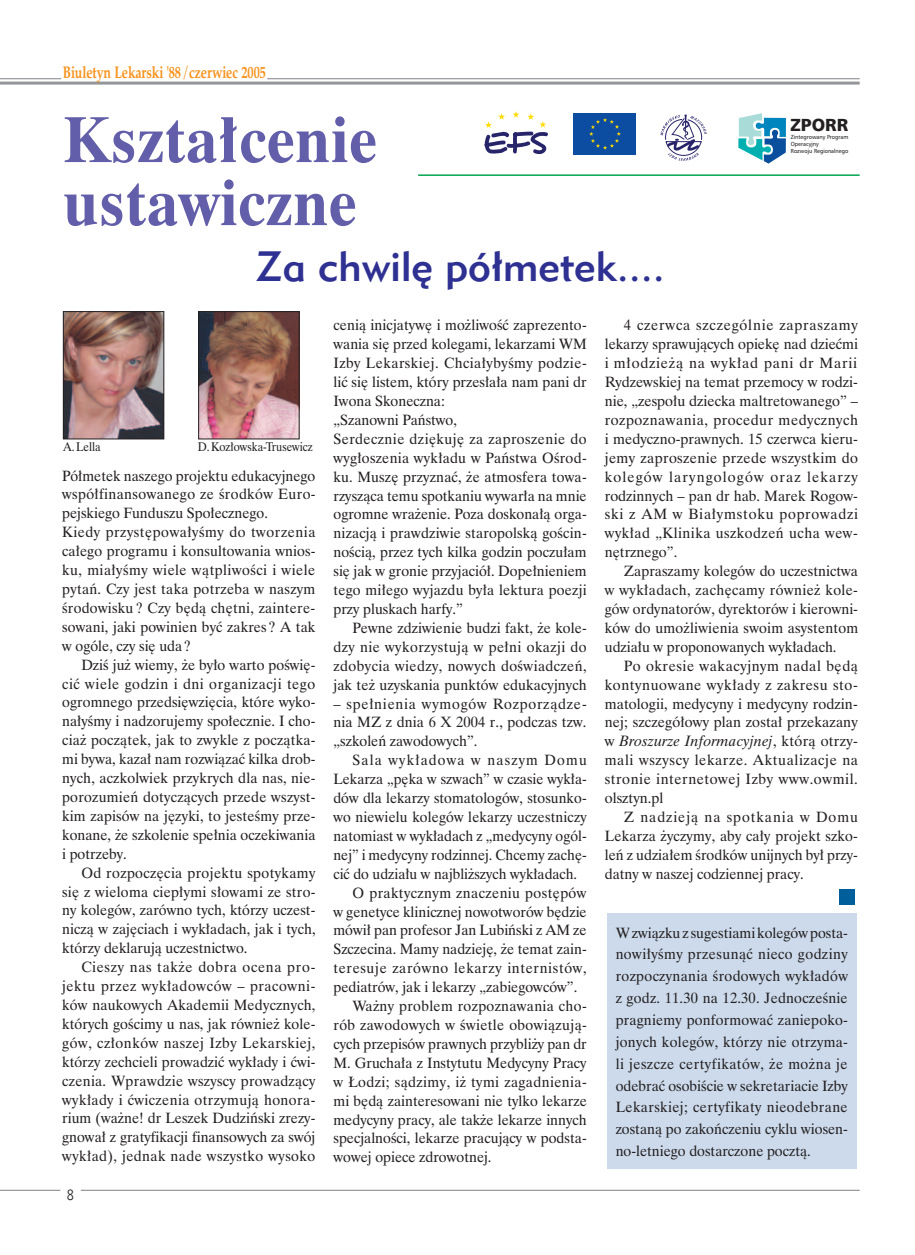
<style>
.page{position:relative;width:915px;height:1255px;background:#fff}
.page>*{position:absolute;margin:0;border:0;box-sizing:border-box;transform-origin:0 0}
.t1{font:700 58.5px/63px "Dutch 801 Rm PL";color:#625ea9;scale:.95 1}
.t2{font:39px "Geometr 415 Md PL";color:#2e3092}
.t3{font:17.4px "Humnst 777 Blk EU";color:#231f20}
.t4{font:700 16.5px "Zapf Calligr PL";letter-spacing:-.005em;color:#f7931d;scale:.75 1}
.t5{font:15px "Humnst 777 Lt Cn EU";color:#231f20}
.t6{font:14.25px/18.9px "Dutch 801 Rm PL";color:#231f20;text-align:justify}
.t7{font:14.25px "Dutch 801 Rm PL";color:#231f20;scale:.96 1}
.t8{font:14.25px "Dutch 801 Rm PL";letter-spacing:.03em;color:#231f20}
.t9{font:14.25px "Dutch 801 Rm PL";letter-spacing:.045em;color:#231f20}
.t10{font:14.25px "Dutch 801 Rm PL";letter-spacing:.025em;color:#231f20}
.t11{font:14.25px "Dutch 801 Rm PL";letter-spacing:.02em;color:#231f20}
.t12{font:14.25px "Dutch 801 Rm PL";letter-spacing:.085em;color:#231f20;scale:.96 1}
.t13{font:12px "Dutch 801 Rm PL";color:#231f20;scale:.9 1}
.t14{font:5.85px/7.2px "Humnst 777 EU";color:#231f20;scale:.95 1}
.s1{font-style:italic}
</style>
<div class="page">
<hr style="left:0;top:1189px;width:60px;height:1px;background:#939598">
<hr style="left:81px;top:1189px;width:778px;height:1px;background:#939598">
<hr style="left:0;top:82px;width:859px;height:3px;background:#939598">
<hr style="left:0;top:78px;width:61px;height:1px;background:#939598">
<hr style="left:267px;top:78px;width:592px;height:1px;background:#939598">
<hr style="left:418px;top:174px;width:441px;height:2px;background:#00a54f">
<svg style="left:484px;top:111px;width:64px;height:43px"></svg>
<div style="left:573px;top:113px;width:62px;height:42px;background:#0d4da1"></div>
<svg style="left:589px;top:118px;width:31px;height:31px"></svg>
<svg style="left:738px;top:113px;width:47px;height:51px"></svg>
<svg style="left:660px;top:114px;width:46px;height:47px"></svg>
<div style="left:607px;top:913px;width:249px;height:255px;background:#ccdaeb"></div>
<img style="left:65px;top:313px;width:97px;height:124px">
<div style="left:63px;top:311px;width:101px;height:128px;border:1px solid #231f20"></div>
<img style="left:200px;top:313px;width:97px;height:124px">
<div style="left:198px;top:311px;width:101px;height:128px;border:1px solid #231f20"></div>
<div style="left:839px;top:889px;width:16px;height:16px;background:#005e9a"></div>
<p class="t4" style="left:63px;top:62px;width:272px">Biuletyn Lekarski '88 / czerwiec 2005</p>
<h1 class="t1" style="left:63px;top:107px;width:332px">Kształcenie ustawiczne</h1>
<p class="t3" style="left:789px;top:114px;width:59px">ZPORR</p>
<p class="t14" style="left:790px;top:133px;width:62px">Zintegrowany Program<br>Operacyjny<br>Rozwoju Regionalnego</p>
<h2 class="t2" style="left:255px;top:241px;width:411px">Za chwilę półmetek....</h2>
<p class="t13" style="left:63px;top:439px;width:43px">A. Lella</p>
<p class="t13" style="left:198px;top:439px;width:129px">D. Kozłowska-Trusewicz</p>
<p class="t6" style="left:62px;top:466px;width:255px;text-align:left">Półmetek naszego projektu edukacyjnego współfinansowanego ze środków Euro&shy;pejskiego Funduszu Społecznego.<br>Kiedy przystępowałyśmy do tworzenia całego programu i konsultowania wnios&shy;ku, miałyśmy wiele wątpliwości i wiele pytań. Czy jest taka potrzeba w naszym środowisku ? Czy będą chętni, zaintere&shy;sowani, jaki powinien być zakres ? A tak w ogóle, czy się uda ?</p>
<p class="t6" style="left:62px;top:655px;width:255px;text-indent:19px">Dziś już wiemy, że było warto poświę&shy;cić wiele godzin i dni organizacji tego ogromnego przedsięwzięcia, które wyko&shy;nałyśmy i nadzorujemy społecznie. I cho&shy;ciaż początek, jak to zwykle z początka&shy;mi bywa, kazał nam rozwiązać kilka drob&shy;nych, aczkolwiek przykrych dla nas, nie&shy;porozumień dotyczących przede wszyst&shy;kim zapisów na języki, to jesteśmy prze&shy;konane, że szkolenie spełnia oczekiwania i potrzeby.</p>
<p class="t6" style="left:62px;top:862px;width:255px;text-indent:19px">Od rozpoczęcia projektu spotykamy się z wieloma ciepłymi słowami ze stro&shy;ny kolegów, zarówno tych, którzy uczest&shy;niczą w zajęciach i wykładach, jak i tych, którzy deklarują uczestnictwo.</p>
<p class="t6" style="left:62px;top:957px;width:255px;text-indent:19px">Cieszy nas także dobra ocena pro&shy;jektu przez wykładowców – pracowni&shy;ków naukowych Akademii Medycznych, których gościmy u nas, jak również kole&shy;gów, członków naszej Izby Lekarskiej, którzy zechcieli prowadzić wykłady i ćwi&shy;czenia. Wprawdzie wszyscy prowadzący wykłady i ćwiczenia otrzymują honora&shy;rium (ważne! dr Leszek Dudziński zrezy&shy;gnował z gratyfikacji finansowych za swój wykład), jednak nade wszystko wysoko</p>
<p class="t5" style="left:67px;top:1185px;width:9px">8</p>
<p class="t6" style="left:333px;top:315px;width:255px;text-align:left">cenią inicjatywę i możliwość zaprezento&shy;wania się przed kolegami, lekarzami WM Izby Lekarskiej. Chciałybyśmy podzie&shy;lić się listem, który przesłała nam pani dr Iwona Skoneczna:<br>„Szanowni Państwo,<br>Serdecznie dziękuję za zaproszenie do wygłoszenia wykładu w Państwa Ośrod&shy;ku. Muszę przyznać, że atmosfera towa&shy;rzysząca temu spotkaniu wywarła na mnie ogromne wrażenie. Poza doskonałą orga&shy;nizacją i prawdziwie staropolską gościn&shy;nością, przez tych kilka godzin poczułam się jak w gronie przyjaciół. Dopełnieniem tego miłego wyjazdu była lektura poezji przy pluskach harfy.”</p>
<p class="t6" style="left:333px;top:618px;width:255px;text-indent:19px">Pewne zdziwienie budzi fakt, że kole&shy;dzy nie wykorzystują w pełni okazji do zdobycia wiedzy, nowych doświadczeń, jak też uzyskania punktów edukacyjnych</p>
<p class="t6" style="left:333px;top:693px;width:255px">– spełnienia wymogów Rozporządze&shy;nia MZ z dnia 6 X 2004 r., podczas tzw. „szkoleń zawodowych”.</p>
<p class="t12" style="left:352px;top:751px;width:245px">Sala wykładowa w naszym Domu</p>
<p class="t7" style="left:333px;top:769px;width:265px">Lekarza „pęka w szwach” w czasie wykła-</p>
<p class="t7" style="left:333px;top:788px;width:265px">dów dla lekarzy stomatologów, stosunko-</p>
<p class="t7" style="left:333px;top:807px;width:265px">wo niewielu kolegów lekarzy uczestniczy</p>
<p class="t7" style="left:333px;top:826px;width:265px">natomiast w wykładach z „medycyny ogól-</p>
<p class="t7" style="left:333px;top:845px;width:265px">nej” i medycyny rodzinnej. Chcemy zachę-</p>
<p class="t7" style="left:333px;top:864px;width:255px">cić do udziału w najbliższych wykładach.</p>
<p class="t8" style="left:352px;top:883px;width:235px">O praktycznym znaczeniu postępów</p>
<p class="t6" style="left:333px;top:901px;width:255px">w genetyce klinicznej nowotworów będzie</p>
<p class="t6" style="left:333px;top:920px;width:255px">mówił pan profesor Jan Lubiński z AM ze</p>
<p class="t6" style="left:333px;top:939px;width:255px">Szczecina. Mamy nadzieję, że temat zain-</p>
<p class="t9" style="left:333px;top:958px;width:255px">teresuje zarówno lekarzy internistów,</p>
<p class="t6" style="left:333px;top:977px;width:245px">pediatrów, jak i lekarzy „zabiegowców”.</p>
<p class="t11" style="left:352px;top:996px;width:235px">Ważny problem rozpoznawania cho-</p>
<p class="t10" style="left:333px;top:1015px;width:255px">rób zawodowych w świetle obowiązują-</p>
<p class="t6" style="left:333px;top:1034px;width:255px">cych przepisów prawnych przybliży pan dr</p>
<p class="t6" style="left:333px;top:1053px;width:255px">M. Gruchała z Instytutu Medycyny Pracy</p>
<p class="t8" style="left:333px;top:1072px;width:255px">w Łodzi; sądzimy, iż tymi zagadnienia-</p>
<p class="t6" style="left:333px;top:1090px;width:255px">mi będą zainteresowani nie tylko lekarze</p>
<p class="t6" style="left:333px;top:1109px;width:255px">medycyny pracy, ale także lekarze innych</p>
<p class="t6" style="left:333px;top:1128px;width:255px">specjalności, lekarze pracujący w podsta-</p>
<p class="t6" style="left:333px;top:1147px;width:159px">wowej opiece zdrowotnej.</p>
<p class="t6" style="left:604px;top:315px;width:255px;text-indent:19px">4 czerwca szczególnie zapraszamy lekarzy sprawujących opiekę nad dziećmi i młodzieżą na wykład pani dr Marii Rydzewskiej na temat przemocy w rodzi&shy;nie, „zespołu dziecka maltretowanego” – rozpoznawania, procedur medycznych i medyczno-prawnych. 15 czerwca kieru&shy;jemy zaproszenie przede wszystkim do kolegów laryngologów oraz lekarzy rodzinnych – pan dr hab. Marek Rogow&shy;ski z AM w Białymstoku poprowadzi wykład „Klinika uszkodzeń ucha wew&shy;nętrznego”.</p>
<p class="t6" style="left:604px;top:561px;width:255px;text-indent:19px">Zapraszamy kolegów do uczestnictwa w wykładach, zachęcamy również kole&shy;gów ordynatorów, dyrektorów i kierowni&shy;ków do umożliwienia swoim asystentom udziału w proponowanych wykładach.</p>
<p class="t6" style="left:604px;top:656px;width:255px;text-indent:19px">Po okresie wakacyjnym nadal będą kontynuowane wykłady z zakresu sto&shy;matologii, medycyny i medycyny rodzin&shy;nej; szczegółowy plan został przekazany w <span class="s1">Broszurze Informacyjnej</span>, którą otrzy&shy;mali wszyscy lekarze. Aktualizacje na stronie internetowej Izby www.owmil. olsztyn.pl</p>
<p class="t6" style="left:604px;top:807px;width:255px;text-indent:19px">Z nadzieją na spotkania w Domu Lekarza życzymy, aby cały projekt szko&shy;leń z udziałem środków unijnych był przy&shy;datny w naszej codziennej pracy.</p>
<p class="t6" style="left:615px;top:921px;width:234px;line-height:21.9px">W związku z sugestiami kolegów posta&shy;nowiłyśmy przesunąć nieco godziny rozpoczynania środowych wykładów z godz. 11.30 na 12.30. Jednocześnie pragniemy ponformować zaniepoko&shy;jonych kolegów, którzy nie otrzyma&shy;li jeszcze certyfikatów, że można je odebrać osobiście w sekretariacie Izby Lekarskiej; certyfikaty nieodebrane zostaną po zakończeniu cyklu wiosen&shy;no-letniego dostarczone pocztą.</p>
</div>
